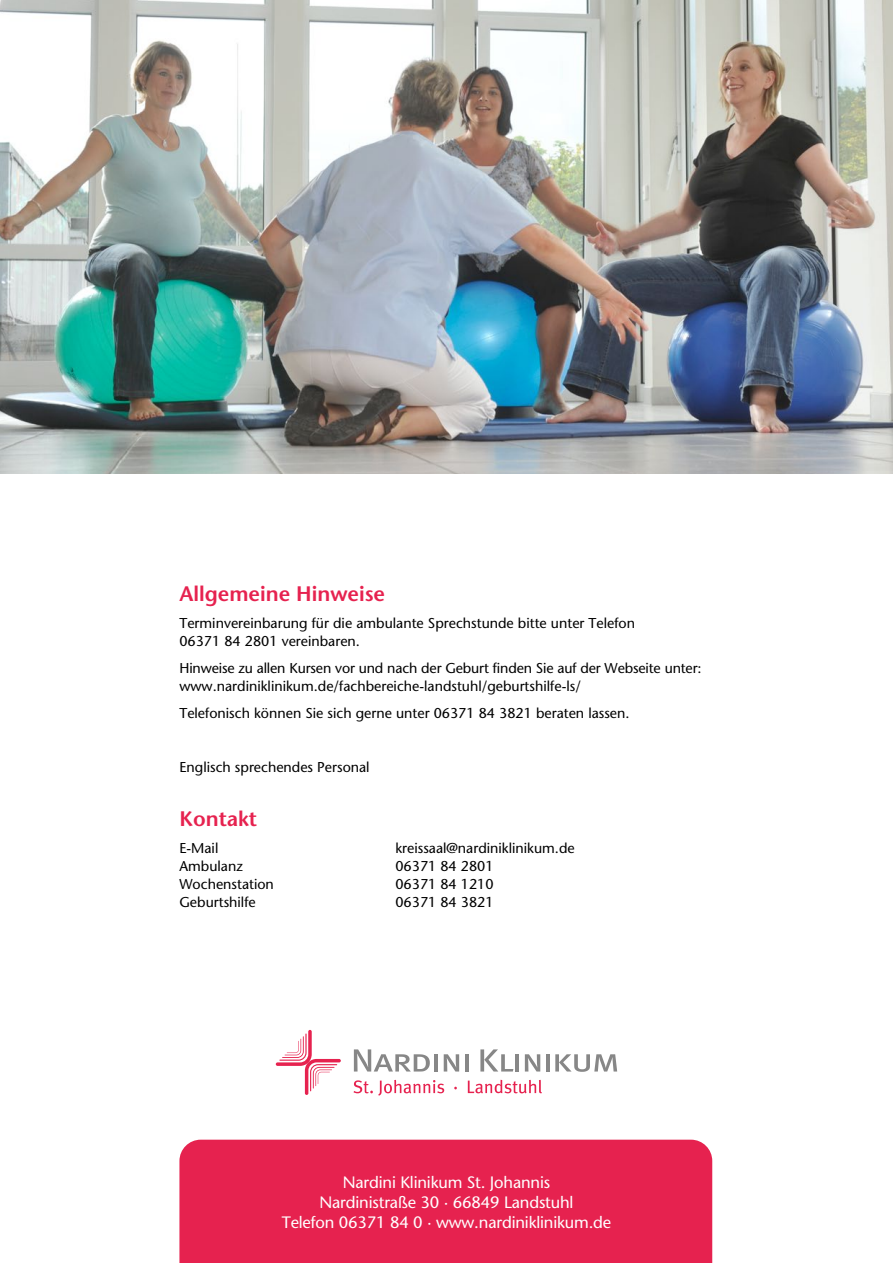
<style>
.page{position:relative;width:893px;height:1263px;background:#fff}
.page>*{position:absolute;margin:0;border:0;box-sizing:border-box;transform-origin:0 0}
.t1{font:600 21px "Stone Sans";color:#e6224f}
.t2{font:16.5px/19.8px "Stone Sans";letter-spacing:-.01em;color:#fff;text-align:center}
.t3{font:14.25px/18px "Stone Sans";color:#000}
</style>
<div class="page">
<div style="left:179px;top:1140px;width:533px;height:123px;background:#e6224f"></div>
<svg style="left:353px;top:1080px;width:91px;height:16px"></svg>
<svg style="left:468px;top:1080px;width:74px;height:13px"></svg>
<svg style="left:354px;top:1049px;width:76px;height:22px"></svg>
<hr style="left:434px;top:1054px;width:4px;height:17px;background:#878787">
<svg style="left:444px;top:1054px;width:15px;height:17px"></svg>
<hr style="left:465px;top:1054px;width:3px;height:17px;background:#878787">
<svg style="left:480px;top:1049px;width:33px;height:22px"></svg>
<hr style="left:515px;top:1054px;width:4px;height:17px;background:#878787">
<svg style="left:525px;top:1054px;width:15px;height:17px"></svg>
<hr style="left:546px;top:1054px;width:4px;height:17px;background:#878787">
<svg style="left:555px;top:1054px;width:62px;height:18px"></svg>
<svg style="left:276px;top:1030px;width:65px;height:65px"></svg>
<img style="left:0;top:0;width:893px;height:474px">
<h1 class="t1" style="left:179px;top:581px;width:207px">Allgemeine Hinweise</h1>
<p class="t3" style="left:179px;top:614px;width:457px">Terminvereinbarung für die ambulante Sprechstunde bitte unter Telefon<br>06371 84 2801 vereinbaren.</p>
<p class="t3" style="left:179px;top:659px;width:524px">Hinweise zu allen Kursen vor und nach der Geburt finden Sie auf der Webseite unter: www.nardiniklinikum.de/fachbereiche-landstuhl/geburtshilfe-ls/</p>
<p class="t3" style="left:179px;top:704px;width:452px">Telefonisch können Sie sich gerne unter 06371 84 3821 beraten lassen.</p>
<p class="t3" style="left:179px;top:758px;width:192px">Englisch sprechendes Personal</p>
<h1 class="t1" style="left:179px;top:806px;width:79px">Kontakt</h1>
<p class="t3" style="left:179px;top:839px;width:40px">E-Mail</p>
<p class="t3" style="left:395px;top:839px;width:181px">kreissaal@nardiniklinikum.de</p>
<p class="t3" style="left:179px;top:857px;width:65px">Ambulanz</p>
<p class="t3" style="left:395px;top:857px;width:100px">06371 84 2801</p>
<p class="t3" style="left:179px;top:875px;width:96px">Wochenstation</p>
<p class="t3" style="left:395px;top:875px;width:100px">06371 84 1210</p>
<p class="t3" style="left:179px;top:893px;width:78px">Geburtshilfe</p>
<p class="t3" style="left:395px;top:893px;width:100px">06371 84 3821</p>
<p class="t2" style="left:282px;top:1172px;width:331px">Nardini Klinikum St. Johannis<br>Nardinistraße 30 · 66849 Landstuhl<br>Telefon 06371 84 0 · www.nardiniklinikum.de</p>
</div>
